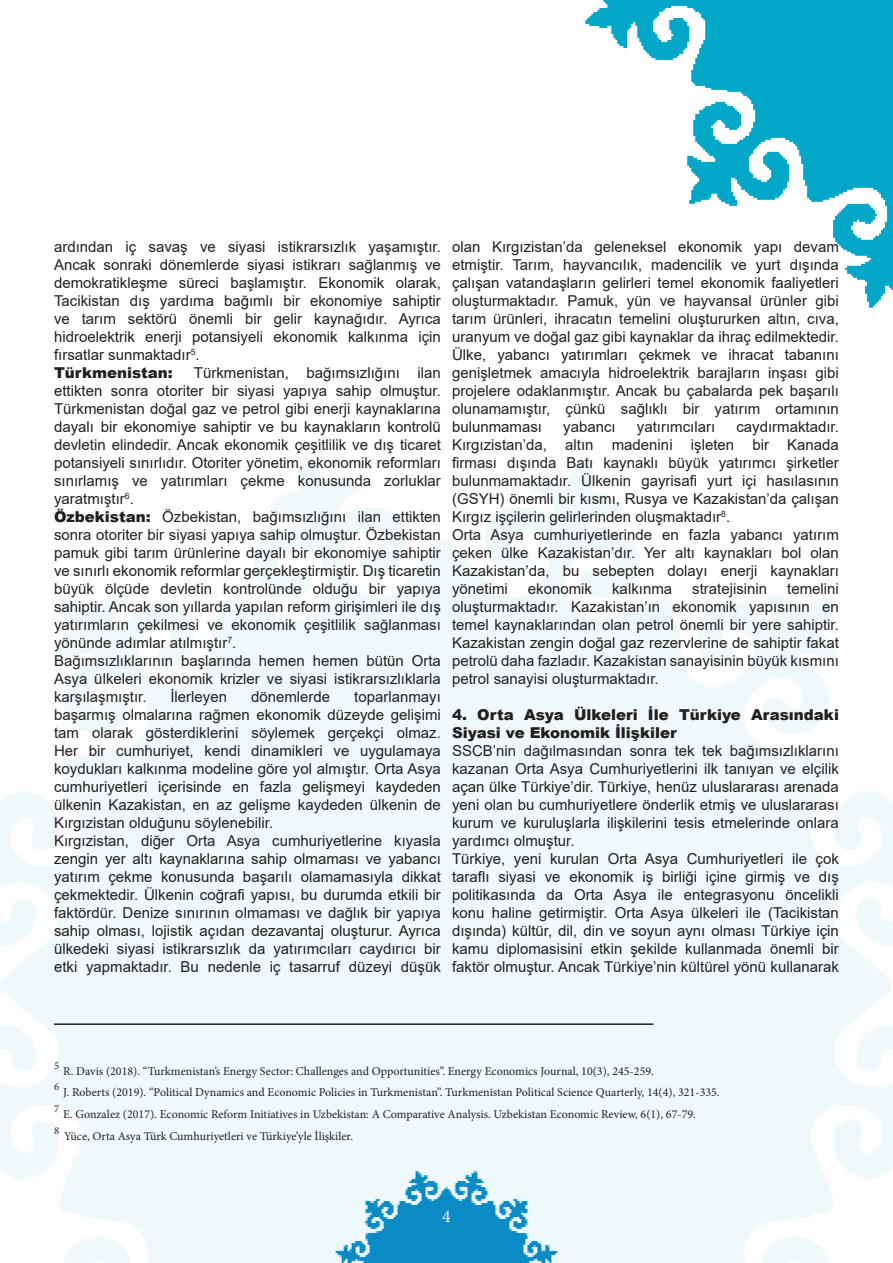
<style>
.page{position:relative;width:893px;height:1263px;background:#fff}
.page>*{position:absolute;margin:0;border:0;box-sizing:border-box;transform-origin:0 0}
.t1{font:18px "Minion Pro";color:#fff}
.t2{font:15px/18px "Arial";color:#231f20;text-align:justify}
.t3{font:900 15px/18px "Arial";color:#231f20}
.t4{font:12px "Minion Pro";color:#231f20}
.t5{font:10.5px "Minion Pro";color:#231f20}
.s1{font-weight:900}
</style>
<div class="page">
<img style="left:0;top:0;width:893px;height:1263px">
<hr style="left:54px;top:1023px;width:599px;height:2px;background:#231f20">
<p class="t2" style="left:54px;top:238px;width:388px">ardından iç savaş ve siyasi istikrarsızlık yaşamıştır.<br>Ancak sonraki dönemlerde siyasi istikrarı sağlanmış ve demokratikleşme süreci başlamıştır. Ekonomik olarak, Tacikistan dış yardıma bağımlı bir ekonomiye sahiptir ve tarım sektörü önemli bir gelir kaynağıdır. Ayrıca hidroelektrik enerji potansiyeli ekonomik kalkınma için fırsatlar sunmaktadır<sup>5</sup>.</p>
<p class="t3" style="left:54px;top:363px;width:120px">Türkmenistan:</p>
<p class="t2" style="left:54px;top:364px;width:388px;text-indent:140px">Türkmenistan, bağımsızlığını ilan ettikten sonra otoriter bir siyasi yapıya sahip olmuştur.<br>Türkmenistan doğal gaz ve petrol gibi enerji kaynaklarına dayalı bir ekonomiye sahiptir ve bu kaynakların kontrolü devletin elindedir. Ancak ekonomik çeşitlilik ve dış ticaret potansiyeli sınırlıdır. Otoriter yönetim, ekonomik reformları sınırlamış ve yatırımları çekme konusunda zorluklar yaratmıştır<sup>6</sup>.</p>
<p class="t2" style="left:54px;top:508px;width:388px"><span class="s1">Özbekistan:</span> Özbekistan, bağımsızlığını ilan ettikten sonra otoriter bir siyasi yapıya sahip olmuştur. Özbekistan pamuk gibi tarım ürünlerine dayalı bir ekonomiye sahiptir ve sınırlı ekonomik reformlar gerçekleştirmiştir. Dış ticaretin büyük ölçüde devletin kontrolünde olduğu bir yapıya sahiptir. Ancak son yıllarda yapılan reform girişimleri ile dış yatırımların çekilmesi ve ekonomik çeşitlilik sağlanması yönünde adımlar atılmıştır<sup>7</sup>.</p>
<p class="t2" style="left:54px;top:652px;width:388px">Bağımsızlıklarının başlarında hemen hemen bütün Orta Asya ülkeleri ekonomik krizler ve siyasi istikrarsızlıklarla karşılaşmıştır.</p>
<p class="t2" style="left:170px;top:688px;width:58px">İlerleyen</p>
<p class="t2" style="left:251px;top:688px;width:81px">dönemlerde</p>
<p class="t2" style="left:54px;top:688px;width:388px;text-indent:300px">toparlanmayı başarmış olmalarına rağmen ekonomik düzeyde gelişimi tam olarak gösterdiklerini söylemek gerçekçi olmaz.<br>Her bir cumhuriyet, kendi dinamikleri ve uygulamaya koydukları kalkınma modeline göre yol almıştır. Orta Asya cumhuriyetleri içerisinde en fazla gelişmeyi kaydeden ülkenin Kazakistan, en az gelişme kaydeden ülkenin de Kırgızistan olduğunu söylenebilir.</p>
<p class="t2" style="left:54px;top:832px;width:388px">Kırgızistan, diğer Orta Asya cumhuriyetlerine kıyasla zengin yer altı kaynaklarına sahip olmaması ve yabancı yatırım çekme konusunda başarılı olamamasıyla dikkat çekmektedir. Ülkenin coğrafi yapısı, bu durumda etkili bir faktördür. Denize sınırının olmaması ve dağlık bir yapıya sahip olması, lojistik açıdan dezavantaj oluşturur. Ayrıca ülkedeki siyasi istikrarsızlık da yatırımcıları caydırıcı bir etki yapmaktadır. Bu nedenle iç tasarruf düzeyi düşük</p>
<p class="t2" style="left:452px;top:238px;width:388px">olan Kırgızistan’da geleneksel ekonomik yapı devam etmiştir. Tarım, hayvancılık, madencilik ve yurt dışında çalışan vatandaşların gelirleri temel ekonomik faaliyetleri oluşturmaktadır. Pamuk, yün ve hayvansal ürünler gibi tarım ürünleri, ihracatın temelini oluştururken altın, cıva, uranyum ve doğal gaz gibi kaynaklar da ihraç edilmektedir.<br>Ülke, yabancı yatırımları çekmek ve ihracat tabanını genişletmek amacıyla hidroelektrik barajların inşası gibi projelere odaklanmıştır. Ancak bu çabalarda pek başarılı olunamamıştır, çünkü sağlıklı bir yatırım ortamının bulunmaması</p>
<p class="t2" style="left:452px;top:418px;width:388px;text-indent:284px">caydırmaktadır.<br>Kırgızistan’da, altın madenini işleten bir Kanada firması dışında Batı kaynaklı büyük yatırımcı şirketler bulunmamaktadır. Ülkenin gayrisafi yurt içi hasılasının (GSYH) önemli bir kısmı, Rusya ve Kazakistan’da çalışan Kırgız işçilerin gelirlerinden oluşmaktadır<sup>8</sup>.</p>
<p class="t2" style="left:452px;top:526px;width:388px">Orta Asya cumhuriyetlerinde en fazla yabancı yatırım çeken ülke Kazakistan’dır. Yer altı kaynakları bol olan Kazakistan’da, bu sebepten dolayı enerji kaynakları yönetimi</p>
<p class="t2" style="left:563px;top:418px;width:54px">yabancı</p>
<p class="t2" style="left:637px;top:418px;width:80px">yatırımcıları</p>
<p class="t2" style="left:452px;top:580px;width:388px;text-indent:335px">temelini oluşturmaktadır. Kazakistan’ın ekonomik yapısının en temel kaynaklarından olan petrol önemli bir yere sahiptir.<br>Kazakistan zengin doğal gaz rezervlerine de sahiptir fakat petrolü daha fazladır. Kazakistan sanayisinin büyük kısmını petrol sanayisi oluşturmaktadır.</p>
<p class="t3" style="left:452px;top:705px;width:388px">4. Orta Asya Ülkeleri İle Türkiye Arasındaki<br>Siyasi ve Ekonomik İlişkiler</p>
<p class="t2" style="left:452px;top:742px;width:388px">SSCB’nin dağılmasından sonra tek tek bağımsızlıklarını kazanan Orta Asya Cumhuriyetlerini ilk tanıyan ve elçilik açan ülke Türkiye’dir. Türkiye, henüz uluslararası arenada yeni olan bu cumhuriyetlere önderlik etmiş ve uluslararası kurum ve kuruluşlarla ilişkilerini tesis etmelerinde onlara yardımcı olmuştur.</p>
<p class="t2" style="left:452px;top:850px;width:388px">Türkiye, yeni kurulan Orta Asya Cumhuriyetleri ile çok taraflı siyasi ve ekonomik iş birliği içine girmiş ve dış politikasında da Orta Asya ile entegrasyonu öncelikli konu haline getirmiştir. Orta Asya ülkeleri ile (Tacikistan dışında) kültür, dil, din ve soyun aynı olması Türkiye için kamu diplomasisini etkin şekilde kullanmada önemli bir faktör olmuştur. Ancak Türkiye’nin kültürel yönü kullanarak</p>
<p class="t2" style="left:528px;top:580px;width:66px">ekonomik</p>
<p class="t2" style="left:612px;top:580px;width:62px">kalkınma</p>
<p class="t2" style="left:692px;top:580px;width:77px">stratejisinin</p>
<p class="t5" style="left:54px;top:1058px;width:7px">5</p>
<p class="t4" style="left:63px;top:1063px;width:592px">R. Davis (2018). “Turkmenistan’s Energy Sector: Challenges and Opportunities”. Energy Economics Journal, 10(3), 245-259.</p>
<p class="t5" style="left:54px;top:1080px;width:7px">6</p>
<p class="t4" style="left:63px;top:1084px;width:658px">J. Roberts (2019). “Political Dynamics and Economic Policies in Turkmenistan”. Turkmenistan Political Science Quarterly, 14(4), 321-335.</p>
<p class="t5" style="left:54px;top:1102px;width:7px">7</p>
<p class="t4" style="left:63px;top:1106px;width:634px">E. Gonzalez (2017). Economic Reform Initiatives in Uzbekistan: A Comparative Analysis. Uzbekistan Economic Review, 6(1), 67-79.</p>
<p class="t5" style="left:54px;top:1123px;width:7px">8</p>
<p class="t4" style="left:64px;top:1128px;width:290px">Yüce, Orta Asya Türk Cumhuriyetleri ve Türkiye’yle İlişkiler.</p>
<p class="t1" style="left:442px;top:1204px;width:10px">4</p>
</div>
